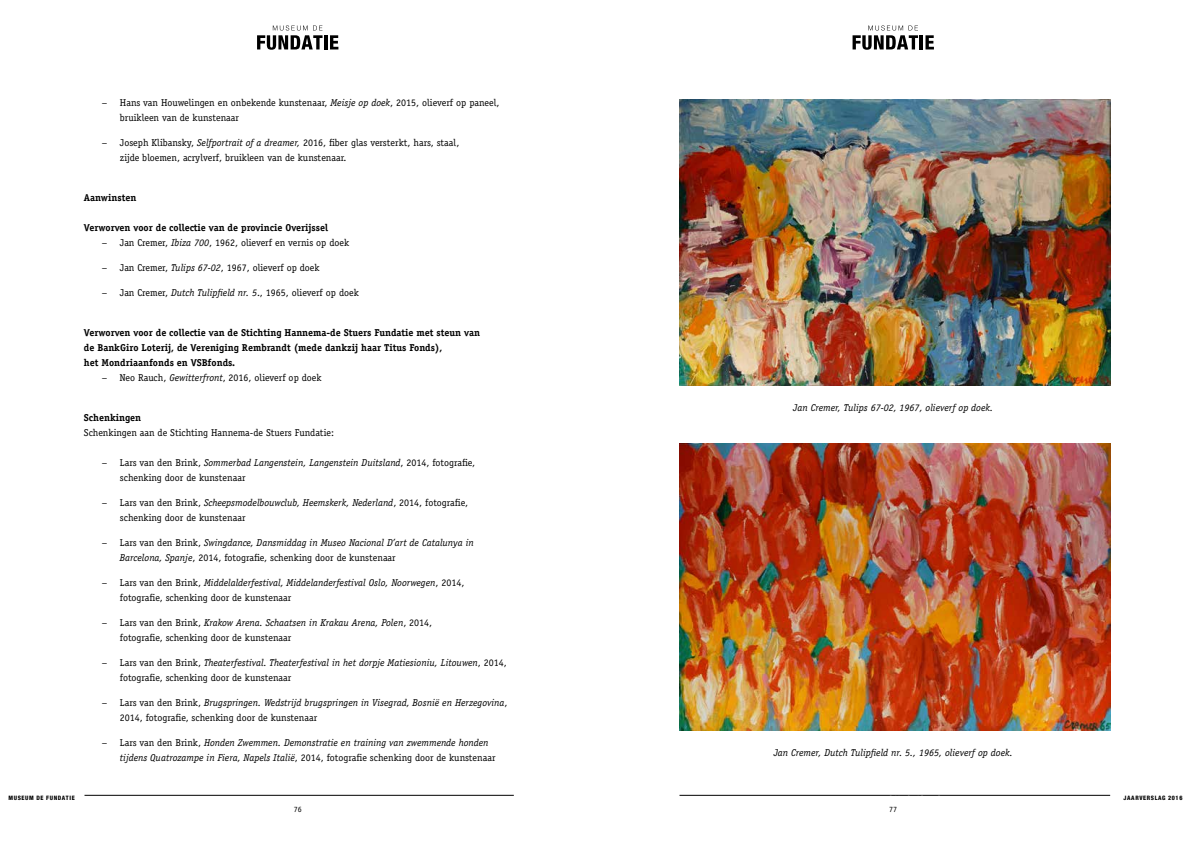
<style>
.page{position:relative;width:1191px;height:842px;background:#fff}
.page>*{position:absolute;margin:0;border:0;box-sizing:border-box;transform-origin:0 0}
.t1{font:10px/15px "Officina Serif Std";color:#000}
.t2{font:italic 10px/15px "Officina Serif Std";color:#000}
.t3{font:700 10px/15px "Officina Serif Std";color:#000}
.t4{font:8px "Officina Serif Std";color:#000}
.t5{font:800 condensed 6px "Helvetica Neue";letter-spacing:.1em;color:#000}
.s1{font-style:italic}
.s2{font-weight:400}
.s3{font-weight:400;font-style:italic}
.s4{font-style:normal}
</style>
<div class="page">
<hr style="left:324px;top:35px;width:3px;height:14px;background:#000">
<svg style="left:330px;top:35px;width:8px;height:14px"></svg>
<svg style="left:257px;top:25px;width:65px;height:25px"></svg>
<hr style="left:919px;top:35px;width:4px;height:14px;background:#000">
<svg style="left:925px;top:35px;width:9px;height:14px"></svg>
<svg style="left:852px;top:25px;width:66px;height:25px"></svg>
<hr style="left:84px;top:795px;width:430px;height:1px;background:#000">
<hr style="left:679px;top:795px;width:431px;height:1px;background:#000">
<img style="left:679px;top:443px;width:431px;height:287px">
<img style="left:679px;top:99px;width:431px;height:287px">
<p class="t1" style="left:120px;top:96px;width:381px">Hans van Houwelingen en onbekende kunstenaar, <span class="s1">Meisje op doek</span>, 2015, olieverf op paneel, bruikleen van de kunstenaar</p>
<p class="t1" style="left:120px;top:136px;width:341px">Joseph Klibansky, <span class="s1">Selfportrait of a dreamer,</span> 2016, fiber glas versterkt, hars, staal, zijde bloemen, acrylverf, bruikleen van de kunstenaar.</p>
<p class="t3" style="left:84px;top:190px;width:54px">Aanwinsten</p>
<p class="t3" style="left:120px;top:220px;width:231px;text-indent:-36px">Verworven voor de collectie van de provincie Overijssel<br><span class="s2">Jan Cremer,</span> <span class="s3">Ibiza 700</span><span class="s2">, 1962, olieverf en vernis op doek</span></p>
<p class="t1" style="left:120px;top:261px;width:201px">Jan Cremer, <span class="s1">Tulips 67-02</span>, 1967, olieverf op doek</p>
<p class="t1" style="left:120px;top:286px;width:240px">Jan Cremer, <span class="s1">Dutch Tulipfield nr. 5</span>., 1965, olieverf op doek</p>
<p class="t3" style="left:84px;top:325px;width:397px">Verworven voor de collectie van de Stichting Hannema-de Stuers Fundatie met steun van</p>
<p class="t3" style="left:84px;top:340px;width:360px">de BankGiro Loterij, de Vereniging Rembrandt (mede dankzij haar Titus Fonds),</p>
<p class="t3" style="left:84px;top:355px;width:153px">het Mondriaanfonds en VSBfonds.</p>
<p class="t1" style="left:120px;top:371px;width:203px">Neo Rauch, <span class="s1">Gewitterfront</span>, 2016, olieverf op doek</p>
<p class="t3" style="left:84px;top:410px;width:59px">Schenkingen</p>
<p class="t1" style="left:84px;top:426px;width:252px">Schenkingen aan de Stichting Hannema-de Stuers Fundatie:</p>
<p class="t1" style="left:120px;top:456px;width:357px">Lars van den Brink, <span class="s1">Sommerbad Langenstein, Langenstein Duitsland</span>, 2014, fotografie, schenking door de kunstenaar</p>
<p class="t1" style="left:120px;top:496px;width:349px">Lars van den Brink, <span class="s1">Scheepsmodelbouwclub, Heemskerk, Nederland</span>, 2014, fotografie, schenking door de kunstenaar</p>
<p class="t2" style="left:120px;top:536px;width:355px"><span class="s4">Lars van den Brink,</span> Swingdance, Dansmiddag in Museo Nacional D’art de Catalunya in<br>Barcelona, Spanje<span class="s4">, 2014, fotografie, schenking door de kunstenaar</span></p>
<p class="t1" style="left:120px;top:576px;width:346px">Lars van den Brink, <span class="s1">Middelalderfestival, Middelanderfestival Oslo, Noorwegen</span>, 2014, fotografie, schenking door de kunstenaar</p>
<p class="t1" style="left:120px;top:616px;width:314px">Lars van den Brink, <span class="s1">Krakow Arena. Schaatsen in Krakau Arena, Polen</span>, 2014, fotografie, schenking door de kunstenaar</p>
<p class="t2" style="left:120px;top:656px;width:388px"><span class="s4">Lars van den Brink,</span> Theaterfestival. Theaterfestival in het dorpje Matiesioniu, Litouwen<span class="s4">, 2014, fotografie, schenking door de kunstenaar</span></p>
<p class="t2" style="left:120px;top:696px;width:389px"><span class="s4">Lars van den Brink,</span> Brugspringen. Wedstrijd brugspringen in Visegrad, Bosnië en Herzegovina<span class="s4">,<br>2014, fotografie, schenking door de kunstenaar</span></p>
<p class="t2" style="left:120px;top:736px;width:377px"><span class="s4">Lars van den Brink,</span> Honden Zwemmen. Demonstratie en training van zwemmende honden tijdens Quatrozampe in Fiera, Napels Italië<span class="s4">, 2014, fotografie schenking door de kunstenaar</span></p>
<p class="t2" style="left:793px;top:400px;width:201px">Jan Cremer, Tulips 67-02, 1967, olieverf op doek.</p>
<p class="t2" style="left:773px;top:745px;width:240px">Jan Cremer, Dutch Tulipfield nr. 5., 1965, olieverf op doek.</p>
<p class="t5" style="left:9px;top:795px;width:68px">MUSEUM DE FUNDATIE</p>
<p class="t5" style="left:1123px;top:795px;width:60px">JAARVERSLAG 2016</p>
<p class="t4" style="left:294px;top:804px;width:9px">76</p>
<p class="t4" style="left:889px;top:804px;width:9px">77</p>
</div>
